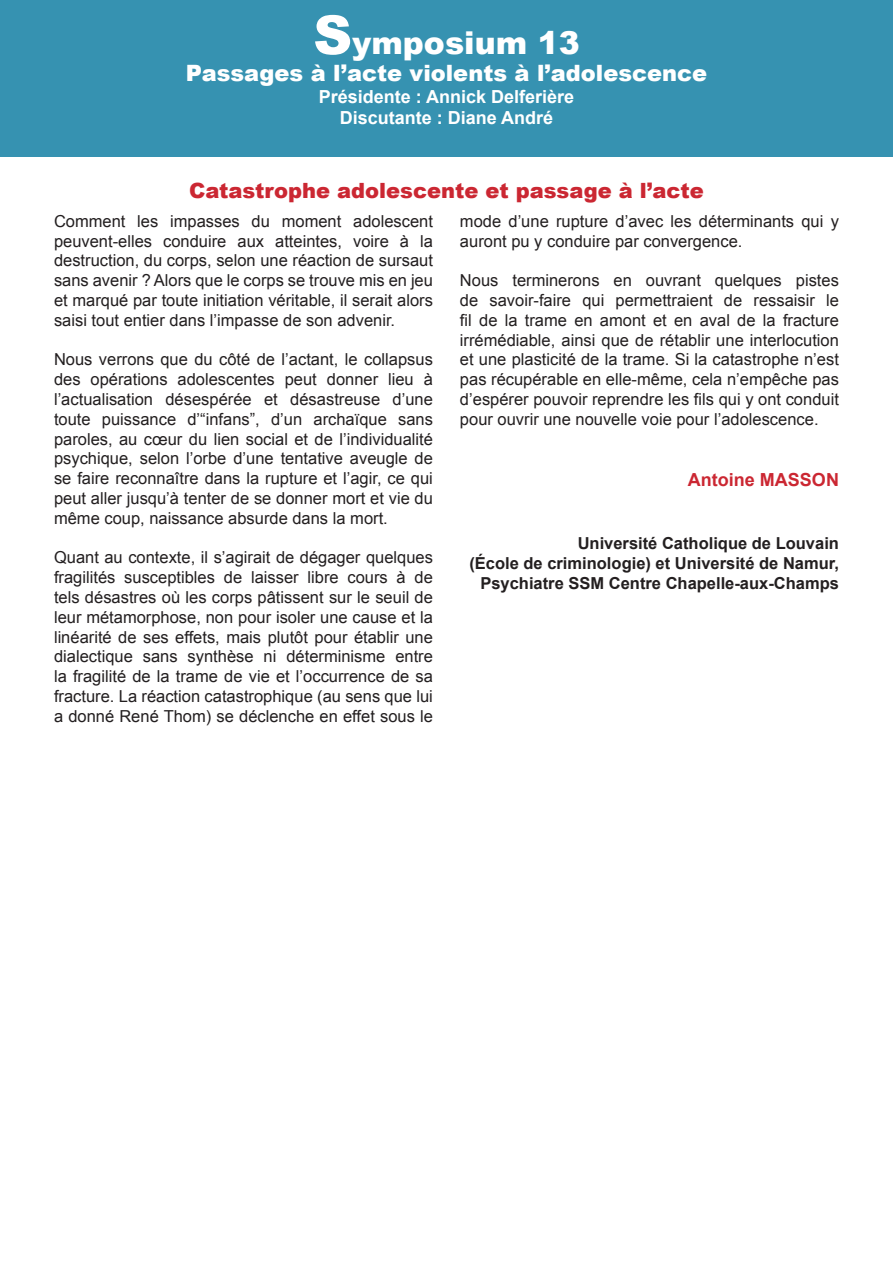
<style>
.page{position:relative;width:893px;height:1263px;background:#fff}
.page>*{position:absolute;margin:0;border:0;box-sizing:border-box;transform-origin:0 0}
.t1{font:900 31.5px "Arial";color:#fff}
.t2{font:900 22.5px "Arial";color:#fff}
.t3{font:900 21px "Arial";color:#cb2732}
.t4{font:700 18px/21.6px "Arial";color:#fff;text-align:center}
.t5{font:700 18px "Arial";color:#cb2732}
.t6{font:16.5px/19.8px "Arial";color:#231f20;text-align:justify}
.t7{font:700 16.5px/19.8px "Arial";color:#231f20;text-align:right}
.s1{font-size:54px}
</style>
<div class="page">
<div style="left:0;top:0;width:893px;height:157px;background:#3692b1"></div>
<h1 class="t1" style="left:313px;top:20px;width:268px"><span class="s1">S</span>ymposium 13</h1>
<h2 class="t2" style="left:186px;top:57px;width:523px">Passages à l’acte violents à l’adolescence</h2>
<p class="t4" style="left:319px;top:86px;width:257px">Présidente : Annick Delferière<br>Discutante : Diane André</p>
<p class="t3" style="left:189px;top:175px;width:516px">Catastrophe adolescente et passage à l’acte</p>
<p class="t6" style="left:54px;top:211px;width:380px">Comment les impasses du moment adolescent peuvent-elles conduire aux atteintes, voire à la destruction, du corps, selon une réaction de sursaut sans avenir ? Alors que le corps se trouve mis en jeu et marqué par toute initiation véritable, il serait alors saisi tout entier dans l’impasse de son advenir.</p>
<p class="t6" style="left:54px;top:350px;width:380px">Nous verrons que du côté de l’actant, le collapsus des opérations adolescentes peut donner lieu à l’actualisation désespérée et désastreuse d’une toute puissance d’“infans”, d’un archaïque sans paroles, au cœur du lien social et de l’individualité psychique, selon l’orbe d’une tentative aveugle de se faire reconnaître dans la rupture et l’agir, ce qui peut aller jusqu’à tenter de se donner mort et vie du même coup, naissance absurde dans la mort.</p>
<p class="t6" style="left:54px;top:548px;width:380px">Quant au contexte, il s’agirait de dégager quelques fragilités susceptibles de laisser libre cours à de tels désastres où les corps pâtissent sur le seuil de leur métamorphose, non pour isoler une cause et la linéarité de ses effets, mais plutôt pour établir une dialectique sans synthèse ni déterminisme entre la fragilité de la trame de vie et l’occurrence de sa fracture. La réaction catastrophique (au sens que lui a donné René Thom) se déclenche en effet sous le</p>
<p class="t6" style="left:460px;top:211px;width:380px">mode d’une rupture d’avec les déterminants qui y auront pu y conduire par convergence.</p>
<p class="t6" style="left:460px;top:271px;width:380px">Nous terminerons en ouvrant quelques pistes de savoir-faire qui permettraient de ressaisir le fil de la trame en amont et en aval de la fracture irrémédiable, ainsi que de rétablir une interlocution et une plasticité de la trame. Si la catastrophe n’est pas récupérable en elle-même, cela n’empêche pas d’espérer pouvoir reprendre les fils qui y ont conduit pour ouvrir une nouvelle voie pour l’adolescence.</p>
<p class="t5" style="left:688px;top:468px;width:153px">Antoine Masson</p>
<p class="t7" style="left:469px;top:534px;width:371px">Université Catholique de Louvain<br>(École de criminologie) et Université de Namur,<br>Psychiatre SSM Centre Chapelle-aux-Champs</p>
</div>
